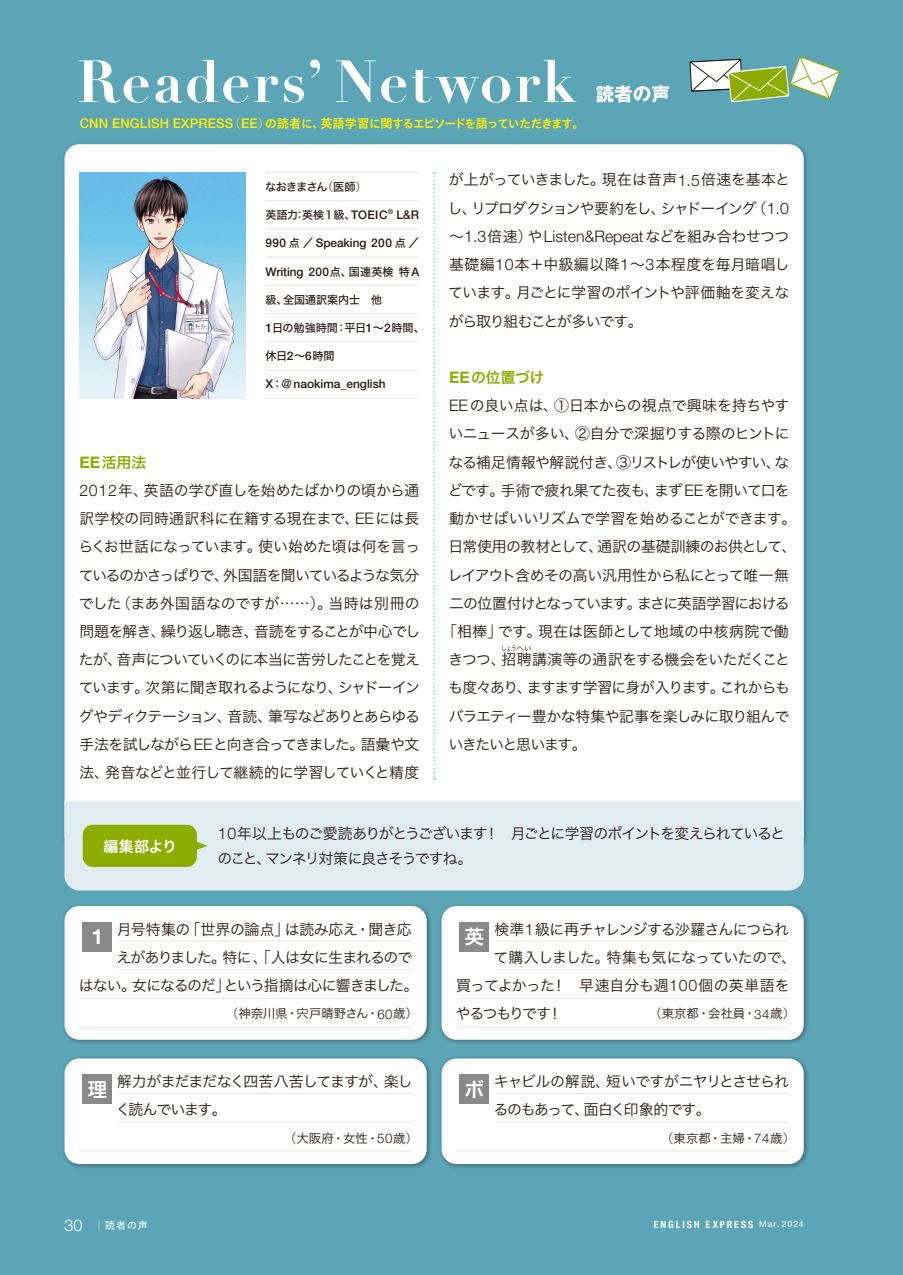
<style>
.page{position:relative;width:903px;height:1275px;background:#5ba5b7}
.page>*{position:absolute;margin:0;border:0;box-sizing:border-box;transform-origin:0 0}
.t1{font:700 21.18px "Helvetica Neue LT Std";color:#fff}
.t2{font:19.78px "Hira Kaku Std N W6";color:#fff}
.t3{font:700 18.55px "Gothic MB101 Pro";color:#fff}
.t4{font:300 15.92px "Helvetica Neue LT Std";color:#231916}
.t5{font:14.88px/28.2px "Hira Kaku Pro N W3";letter-spacing:-.045em;color:#231916;text-align:justify}
.t6{font:14.88px/24.8px "Hira Kaku Pro N W3";letter-spacing:-.085em;color:#231916}
.t7{font:14.88px "Hira Kaku Pro N W3";letter-spacing:-.07em;color:#231916}
.t8{font:14.88px "Hira Kaku Pro N W3";letter-spacing:-.005em;color:#231916}
.t9{font:14.88px "Hira Kaku Pro N W3";letter-spacing:-.065em;color:#231916}
.t10{font:14.88px "Hira Kaku Pro N W3";letter-spacing:-.02em;color:#231916}
.t11{font:14.88px "Hira Kaku Pro N W3";letter-spacing:-.025em;color:#231916}
.t12{font:14.88px "Hira Kaku Std N W6";letter-spacing:-.015em;color:#8eab00}
.t13{font:14.88px "Hira Kaku Pro N W3";letter-spacing:-.095em;color:#231916}
.t14{font:14.88px "Hira Kaku Pro N W3";letter-spacing:-.08em;color:#231916}
.t15{font:14.88px "Hira Kaku Std N W6";color:#fff}
.t16{font:500 13.3px "Helvetica Neue LT Std";letter-spacing:.01em;color:#fff100}
.t17{font:12.42px "Hira Kaku Pro N W3";letter-spacing:-.005em;color:#231916}
.t18{font:500 11.9px "Helvetica Neue LT Std";color:#231916}
.t19{font:11.2px "Hira Kaku Std N W5";letter-spacing:-.01em;color:#231916}
.t20{font:11.2px "Hira Kaku Std N W5";letter-spacing:-.075em;color:#231916}
.t21{font:700 condensed 9.97px "Helvetica Neue LT Std";letter-spacing:.2em;color:#fff}
.t22{font:9.97px "Hira Kaku Std W4";color:#fff}
.t23{font:7.52px "Hira Kaku Pro N W3";letter-spacing:.01em;color:#231916;scale:.66 1}
.s1{font-family:"Shin Go Pro";font-weight:300;font-size:12.42px}
.s2{font-family:"TB Go Std B";font-weight:400;font-size:11.9px}
.s3{font-family:"TB Go Std B";font-weight:400;font-size:12.42px}
.s4{font-family:"Shin Go Pro";font-weight:300}
.s5{font-family:"Helvetica Neue LT Std";font-weight:500;font-size:11.9px}
.s6{font-family:"Hira Kaku Std N W5";font-weight:400;font-size:11.2px}
.s7{font-family:"Helvetica Neue LT Std";font-weight:700;font-size:15.92px}
.s8{font-family:"Helvetica Neue LT Std";font-weight:300;font-size:15.92px}
.s9{font-family:"Hira Kaku Pro N W3";font-weight:400;font-size:14.88px}
.s10{font-family:"Shin Go Pro";font-size:14.88px}
.s11{font-family:"Helvetica Neue LT Std";font-weight:300;font-size:13.3px}
.s12{font-family:"Helvetica Neue LT Std";font-weight:300;font-size:16.1px}
.s13{font-family:"Hira Kaku Pro N W3"}
.s14{font-weight:400;font-stretch:normal;font-size:8.75px}
</style>
<div class="page">
<svg style="left:79px;top:59px;width:497px;height:45px"></svg>
<svg style="left:689px;top:56px;width:151px;height:47px"></svg>
<div style="left:64px;top:144px;width:740px;height:706px;background:#fff;border-radius:15px"></div>
<img style="left:79px;top:172px;width:167px;height:226px">
<svg style="left:433px;top:172px;width:2px;height:607px"></svg>
<div style="left:62px;top:903px;width:370px;height:142px;background:#231916;opacity:.4"></div>
<div style="left:64px;top:906px;width:363px;height:134px;background:#fff;border-radius:15px"></div>
<hr style="left:79px;top:998px;width:333px;height:1px;background:#e6e6e7">
<hr style="left:79px;top:1027px;width:333px;height:1px;background:#e6e6e7">
<hr style="left:119px;top:969px;width:293px;height:1px;background:#e6e6e7">
<hr style="left:119px;top:940px;width:293px;height:1px;background:#e6e6e7">
<div style="left:83px;top:922px;width:29px;height:29px;background:#898989"></div>
<div style="left:439px;top:903px;width:370px;height:142px;background:#231916;opacity:.4"></div>
<div style="left:441px;top:906px;width:363px;height:134px;background:#fff;border-radius:15px"></div>
<hr style="left:456px;top:998px;width:333px;height:1px;background:#e6e6e7">
<hr style="left:456px;top:1027px;width:333px;height:1px;background:#e6e6e7">
<hr style="left:496px;top:969px;width:293px;height:1px;background:#e6e6e7">
<hr style="left:496px;top:940px;width:293px;height:1px;background:#e6e6e7">
<div style="left:460px;top:922px;width:29px;height:29px;background:#898989"></div>
<div style="left:439px;top:1056px;width:370px;height:113px;background:#231916;opacity:.4"></div>
<div style="left:441px;top:1058px;width:363px;height:106px;background:#fff;border-radius:15px"></div>
<hr style="left:456px;top:1150px;width:333px;height:1px;background:#e6e6e7">
<hr style="left:496px;top:1122px;width:293px;height:1px;background:#e6e6e7">
<hr style="left:496px;top:1093px;width:293px;height:1px;background:#e6e6e7">
<div style="left:460px;top:1074px;width:29px;height:30px;background:#898989"></div>
<div style="left:62px;top:1056px;width:370px;height:113px;background:#231916;opacity:.4"></div>
<div style="left:64px;top:1058px;width:363px;height:106px;background:#fff;border-radius:15px"></div>
<hr style="left:79px;top:1150px;width:333px;height:1px;background:#e6e6e7">
<hr style="left:119px;top:1122px;width:293px;height:1px;background:#e6e6e7">
<hr style="left:119px;top:1093px;width:293px;height:1px;background:#e6e6e7">
<div style="left:83px;top:1074px;width:29px;height:30px;background:#898989"></div>
<div style="left:64px;top:801px;width:740px;height:89px;background:#e1ecf0"></div>
<div style="left:83px;top:825px;width:114px;height:42px;background:#8eab00;border-radius:10px"></div>
<svg style="left:196px;top:841px;width:12px;height:9px"></svg>
<hr style="left:265px;top:200px;width:154px;height:1px;background:#e6e6e7">
<hr style="left:265px;top:228px;width:154px;height:1px;background:#e6e6e7">
<hr style="left:265px;top:285px;width:154px;height:1px;background:#e6e6e7">
<hr style="left:265px;top:313px;width:154px;height:1px;background:#e6e6e7">
<hr style="left:265px;top:370px;width:154px;height:1px;background:#e6e6e7">
<hr style="left:265px;top:341px;width:154px;height:1px;background:#e6e6e7">
<hr style="left:265px;top:398px;width:154px;height:1px;background:#e6e6e7">
<hr style="left:265px;top:172px;width:154px;height:1px;background:#e6e6e7">
<hr style="left:265px;top:257px;width:154px;height:1px;background:#e6e6e7">
<p class="t16" style="left:80px;top:115px;width:506px">CNN ENGLISH EXPRESS<span class="s1">（</span>EE<span class="s1">）</span><span class="s2">の</span><span class="s3">読者</span><span class="s2">に</span><span class="s3">、英語学習</span><span class="s2">に</span><span class="s3">関</span><span class="s2">するエピソードを</span><span class="s3">語</span><span class="s2">っていただきます</span><span class="s3">。</span></p>
<p class="t3" style="left:596px;top:79px;width:76px">読者の声</p>
<p class="t20" style="left:265px;top:178px;width:103px">なおきまさん<span class="s4">（</span>医師<span class="s4">）</span></p>
<p class="t19" style="left:265px;top:206px;width:155px">英語力：英検１級、<span class="s5">TOEIC</span><sup>®</sup> <span class="s5">L&amp;R</span></p>
<p class="t18" style="left:265px;top:236px;width:155px">990 <span class="s6">点／</span> Speaking 200 <span class="s6">点／</span></p>
<p class="t18" style="left:265px;top:264px;width:155px">Writing 200<span class="s6">点、国連英検特</span>A</p>
<p class="t19" style="left:265px;top:291px;width:118px">級、全国通訳案内士　他</p>
<p class="t19" style="left:265px;top:319px;width:161px"><span class="s5">1</span>日の勉強時間：平日<span class="s5">1</span>～<span class="s5">2</span>時間、</p>
<p class="t19" style="left:265px;top:347px;width:71px">休日<span class="s5">2</span>～<span class="s5">6</span>時間</p>
<p class="t18" style="left:265px;top:377px;width:122px">X<span class="s6">：＠</span>naokima_english</p>
<p class="t12" style="left:79px;top:451px;width:68px"><span class="s7">EE</span>活用法</p>
<p class="t5" style="left:78px;top:475px;width:343px"><span class="s8">2012</span>年、英語の学び直しを始めたばかりの頃から通訳学校の同時通訳科に在籍する現在まで、<span class="s8">EE</span>には長らくお世話になっています。使い始めた頃は何を言っているのかさっぱりで、外国語を聞いているような気分でした<span class="s4">（</span>まあ外国語なのですが……<span class="s4">）</span>。当時は別冊の問題を解き、繰り返し聴き、音読をすることが中心でしたが、音声についていくのに本当に苦労したことを覚えています。次第に聞き取れるようになり、シャドーイングやディクテーション、音読、筆写などありとあらゆる手法を試しながら<span class="s8">EE</span>と向き合ってきました。語彙や文法、発音などと並行して継続的に学習していくと精度</p>
<p class="t5" style="left:448px;top:165px;width:344px">が上がっていきました。現在は音声<span class="s8">1.5</span>倍速を基本とし、リプロダクションや要約をし、シャドーイング<span class="s4">（</span><span class="s8">1.0</span></p>
<p class="t4" style="left:449px;top:227px;width:342px"><span class="s9">～</span>1.3<span class="s9">倍速</span><span class="s10">）</span><span class="s9">や</span>Listen&amp;Repeat<span class="s9">などを組み合わせつつ</span></p>
<p class="t5" style="left:448px;top:249px;width:343px">基礎編<span class="s8">10</span>本＋中級編以降<span class="s8">1</span>～<span class="s8">3</span>本程度を毎月暗唱しています。月ごとに学習のポイントや評価軸を変えながら取り組むことが多いです。</p>
<p class="t12" style="left:449px;top:366px;width:97px"><span class="s7">EE</span>の位置づけ</p>
<p class="t5" style="left:442px;top:390px;width:356px;text-align:center"><span class="s8">EE</span>の良い点は、①日本からの視点で興味を持ちやすいニュースが多い、②自分で深掘りする際のヒントになる補足情報や解説付き、③リストレが使いやすい、などです。手術で疲れ果てた夜も、まず <span class="s8">EE</span>を開いて口を動かせばいいリズムで学習を始めることができます。日常使用の教材として、通訳の基礎訓練のお供として、レイアウト含めその高い汎用性から私にとって唯一無二の位置付けとなっています。まさに英語学習における<span class="s4">「</span>相棒<span class="s4">」</span>です。現在は医師として地域の中核病院で働きつつ、招聘講演等の通訳をする機会をいただくこと</p>
<p class="t23" style="left:501px;top:642px;width:47px">しょうへい</p>
<p class="t5" style="left:448px;top:673px;width:343px">も度々あり、ますます学習に身が入ります。これからもバラエティー豊かな特集や記事を楽しみに取り組んでいきたいと思います。</p>
<p class="t15" style="left:104px;top:834px;width:75px">編集部より</p>
<p class="t6" style="left:217px;top:820px;width:569px"><span class="s8">10</span>年以上ものご愛読ありがとうございます！　月ごとに学習のポイントを変えられているとのこと、マンネリ対策に良さそうですね。</p>
<p class="t10" style="left:117px;top:916px;width:297px">月号特集の<span class="s4">「</span>世界の論点<span class="s4">」</span>は読み応え・聞き応</p>
<p class="t9" style="left:116px;top:944px;width:297px">えがありました。特に､<span class="s4">「</span>人は女に生まれるので</p>
<p class="t7" style="left:79px;top:972px;width:341px">はない。女になるのだ<span class="s4">」</span>という指摘は心に響きました。</p>
<p class="t17" style="left:226px;top:1003px;width:193px"><span class="s4">（</span>神奈川県・宍戸晴野さん・<span class="s11">60</span>歳<span class="s4">）</span></p>
<h1 class="t1" style="left:92px;top:923px;width:13px">1</h1>
<p class="t5" style="left:494px;top:914px;width:296px">検準<span class="s8">1</span>級に再チャレンジする沙羅さんにつられ</p>
<p class="t11" style="left:494px;top:944px;width:304px">て購入しました。特集も気になっていたので、</p>
<p class="t8" style="left:456px;top:972px;width:335px">買ってよかった！　早速自分も週<span class="s8">100</span>個の英単語を</p>
<p class="t13" style="left:456px;top:1000px;width:108px">やるつもりです！</p>
<p class="t17" style="left:649px;top:1003px;width:147px"><span class="s4">（</span>東京都・会社員・<span class="s11">34</span>歳<span class="s4">）</span></p>
<h2 class="t2" style="left:464px;top:921px;width:21px">英</h2>
<h2 class="t2" style="left:87px;top:1074px;width:21px">理</h2>
<p class="t5" style="left:117px;top:1066px;width:297px">解力がまだまだなく四苦八苦してますが、楽し</p>
<h2 class="t2" style="left:464px;top:1074px;width:21px">ボ</h2>
<p class="t14" style="left:116px;top:1097px;width:113px">く読んでいます。</p>
<p class="t17" style="left:284px;top:1127px;width:135px"><span class="s4">（</span>大阪府・女性・<span class="s11">50</span>歳<span class="s4">）</span></p>
<p class="t5" style="left:493px;top:1066px;width:297px">キャビルの解説、短いですがニヤリとさせられるのもあって、面白く印象的です。</p>
<p class="t17" style="left:661px;top:1127px;width:135px"><span class="s4">（</span>東京都・主婦・<span class="s11">74</span>歳<span class="s4">）</span></p>
<p class="t22" style="left:64px;top:1217px;width:85px"><span class="s12">30</span> <span class="s13">│</span>読者の声</p>
<p class="t21" style="left:654px;top:1218px;width:152px">ENGLISH EXPRESS <span class="s14">Mar.2024</span></p>
</div>
